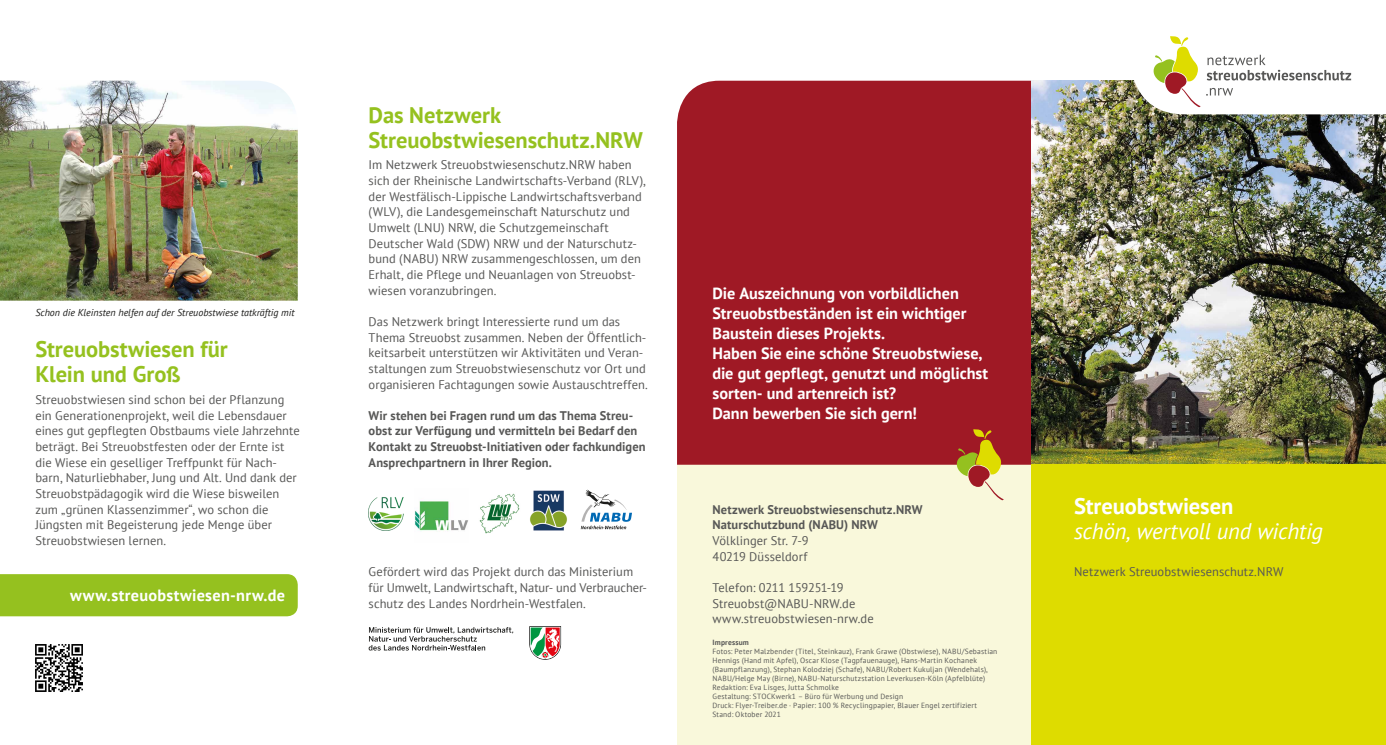
<style>
.page{position:relative;width:1386px;height:745px;background:#fff}
.page>*{position:absolute;margin:0;border:0;box-sizing:border-box;transform-origin:0 0}
.t1{font:700 22.5px/25px "PT Sans";letter-spacing:-.005em;color:#95c11f}
.t2{font:italic 22.5px "PT Sans";letter-spacing:-.005em;color:#fff}
.t3{font:700 22.5px "PT Sans";letter-spacing:-.005em;color:#fff}
.t4{font:700 16.25px/20px "PT Sans";color:#fff}
.t5{font:700 16.25px "PT Sans";letter-spacing:.02em;color:#fff}
.t6{font:12.5px/15.6px "PT Sans";letter-spacing:.005em;color:#575756}
.t7{font:700 12.5px/15.6px "PT Sans";letter-spacing:.005em;color:#575756}
.t8{font:italic 10px "PT Sans";color:#1d1d1b}
.t9{font:7.5px/9px "PT Sans";letter-spacing:.025em;color:#575756}
.t10{font:700 7.5px "PT Sans";letter-spacing:.025em;color:#575756}
</style>
<div class="page">
<div style="left:677px;top:464px;width:354px;height:280px;background:#f9f8db"></div>
<div style="left:677px;top:81px;width:354px;height:383px;background:#9f1925"></div>
<img style="left:0;top:81px;width:298px;height:219px">
<img style="left:1031px;top:81px;width:354px;height:383px">
<div style="left:1031px;top:464px;width:354px;height:280px;background:#dedc00"></div>
<svg style="left:1130px;top:36px;width:255px;height:78px"></svg>
<div style="left:0;top:574px;width:298px;height:42px;background:#95c11f"></div>
<svg style="left:955px;top:428px;width:49px;height:72px"></svg>
<svg style="left:369px;top:627px;width:144px;height:23px"></svg>
<svg style="left:529px;top:626px;width:32px;height:33px"></svg>
<img style="left:479px;top:493px;width:41px;height:41px">
<img style="left:369px;top:497px;width:34px;height:32px">
<img style="left:415px;top:501px;width:53px;height:31px">
<img style="left:530px;top:490px;width:37px;height:40px">
<svg style="left:581px;top:489px;width:51px;height:40px"></svg>
<img style="left:35px;top:644px;width:48px;height:48px">
<p class="t8" style="left:35px;top:306px;width:261px">Schon die Kleinsten helfen auf der Streuobstwiese tatkräftig mit</p>
<h1 class="t1" style="left:35px;top:336px;width:194px">Streuobstwiesen für<br>Klein und Groß</h1>
<p class="t6" style="left:35px;top:391px;width:266px">Streuobstwiesen sind schon bei der Pflanzung ein Generationenprojekt, weil die Lebensdauer eines gut gepflegten Obstbaums viele Jahrzehnte beträgt. Bei Streuobstfesten oder der Ernte ist die Wiese ein geselliger Treffpunkt für Nach&shy;barn, Naturliebhaber, Jung und Alt. Und dank der Streuobstpädagogik wird die Wiese bisweilen zum „grünen Klassenzimmer“, wo schon die Jüngsten mit Begeisterung jede Menge über Streuobstwiesen lernen.</p>
<h2 class="t5" style="left:70px;top:584px;width:216px">www.streuobstwiesen-nrw.de</h2>
<h1 class="t1" style="left:369px;top:102px;width:275px">Das Netzwerk<br>Streuobstwiesenschutz.NRW</h1>
<p class="t6" style="left:369px;top:157px;width:278px">Im Netzwerk Streuobstwiesenschutz.NRW haben sich der Rheinische Landwirtschafts-Verband (RLV), der Westfälisch-Lippische Landwirtschaftsverband (WLV), die Landesgemeinschaft Naturschutz und Umwelt (LNU) NRW, die Schutzgemeinschaft Deutscher Wald (SDW) NRW und der Naturschutz&shy;bund (NABU) NRW zusammengeschlossen, um den Erhalt, die Pflege und Neuanlagen von Streuobst&shy;wiesen voranzubringen.</p>
<p class="t6" style="left:369px;top:313px;width:281px">Das Netzwerk bringt Interessierte rund um das Thema Streuobst zusammen. Neben der Öffentlich&shy;keitsarbeit unterstützen wir Aktivitäten und Veran&shy;staltungen zum Streuobstwiesenschutz vor Ort und organisieren Fachtagungen sowie Austauschtreffen.</p>
<p class="t7" style="left:369px;top:407px;width:278px">Wir stehen bei Fragen rund um das Thema Streu&shy;obst zur Verfügung und vermitteln bei Bedarf den Kontakt zu Streuobst-Initiativen oder fachkundigen Ansprechpartnern in Ihrer Region.</p>
<p class="t6" style="left:369px;top:563px;width:280px">Gefördert wird das Projekt durch das Ministerium für Umwelt, Landwirtschaft, Natur- und Verbraucher&shy;schutz des Landes Nordrhein-Westfalen.</p>
<p class="t4" style="left:712px;top:283px;width:277px">Die Auszeichnung von vorbildlichen Streuobstbeständen ist ein wichtiger Baustein dieses Projekts.<br>Haben Sie eine schöne Streuobstwiese, die gut gepflegt, genutzt und möglichst sorten- und artenreich ist?<br>Dann bewerben Sie sich gern!</p>
<p class="t7" style="left:712px;top:501px;width:212px">Netzwerk Streuobstwiesenschutz.NRW<br>Naturschutzbund (NABU) NRW</p>
<p class="t6" style="left:712px;top:532px;width:98px">Völklinger Str. 7-9<br>40219 Düsseldorf</p>
<p class="t6" style="left:712px;top:579px;width:163px">Telefon: 0211 159251-19<br>Streuobst@NABU-NRW.de www.streuobstwiesen-nrw.de</p>
<p class="t10" style="left:712px;top:636px;width:38px">Impressum</p>
<p class="t9" style="left:712px;top:646px;width:286px">Fotos: Peter Malzbender (Titel, Steinkauz), Frank Grawe (Obstwiese), NABU/Sebastian Hennigs (Hand mit Apfel), Oscar Klose (Tagpfauenauge), Hans-Martin Kochanek (Baumpflanzung), Stephan Kolodziej (Schafe), NABU/Robert Kukuljan (Wendehals), NABU/Helge May (Birne), NABU-Naturschutzstation Leverkusen-Köln (Apfelblüte)<br>Redaktion: Eva Lisges, Jutta Schmolke<br>Gestaltung: STOCKwerk1 – Büro für Werbung und Design<br>Druck: Flyer-Treiber.de · Papier: 100 % Recyclingpapier, Blauer Engel zertifiziert Stand: Oktober 2021</p>
<h1 class="t3" style="left:1074px;top:490px;width:161px">Streuobstwiesen</h1>
<h1 class="t2" style="left:1074px;top:516px;width:250px">schön, wertvoll und wichtig</h1>
<p class="t6" style="left:1074px;top:563px;width:211px">Netzwerk Streuobstwiesenschutz.NRW</p>
</div>
